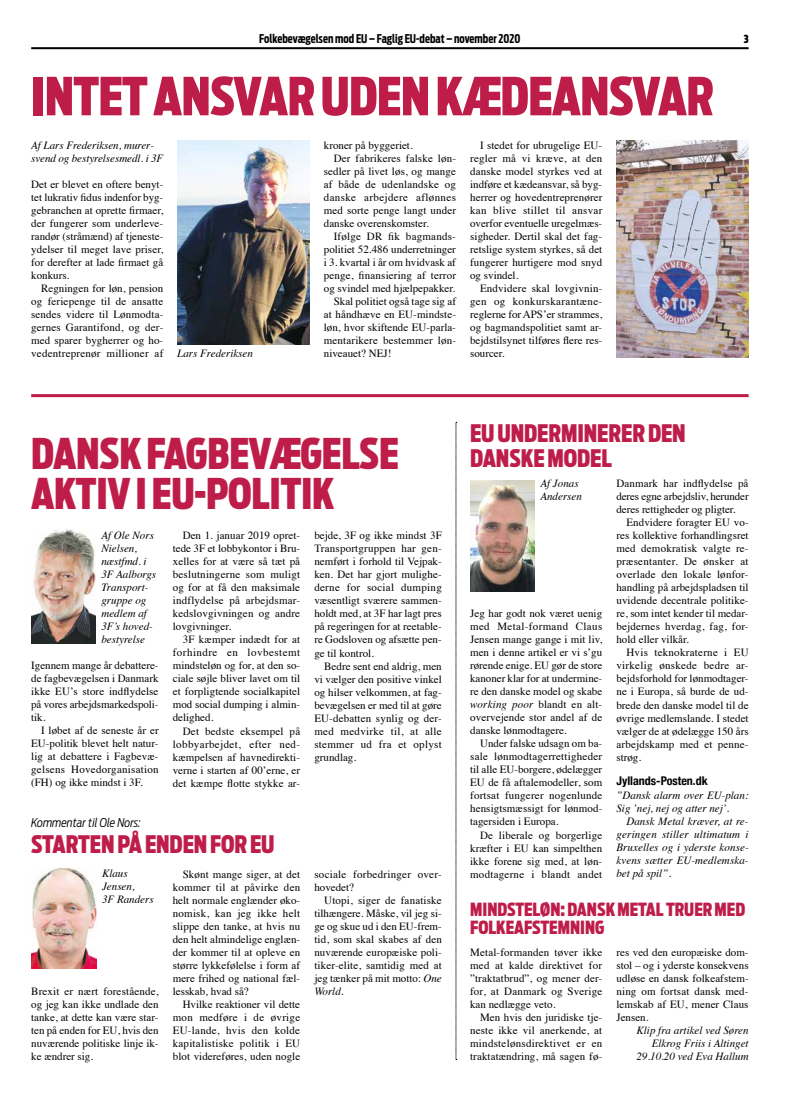
<style>
.page{position:relative;width:794px;height:1120px;background:#fff}
.page>*{position:absolute;margin:0;border:0;box-sizing:border-box;transform-origin:0 0}
.t1{font:900 extra-condensed 52px "Antenna";letter-spacing:-.01em;color:#be1d49}
.t2{font:900 extra-condensed 42px/40px "Antenna";letter-spacing:-.005em;color:#be1d49}
.t3{font:900 extra-condensed 24px/25px "Antenna";letter-spacing:-.005em;color:#be1d49}
.t4{font:900 extra-condensed 18px/18px "Antenna";color:#be1d49}
.t5{font:700 extra-condensed 12px "Antenna";letter-spacing:.005em;color:#000}
.t6{font:italic 300 12px "Antenna Condensed";color:#000}
.t7{font:700 condensed 12px "Helvetica Neue";color:#000}
.t8{font:11px/13px "Times";letter-spacing:.005em;color:#000;text-align:justify}
.t9{font:italic 11px/13px "Times";color:#000}
.t10{font:11px/13px "Times";letter-spacing:.025em;color:#000}
.t11{font:11px "Times";letter-spacing:.035em;color:#000}
.t12{font:900 extra-condensed 11px "Antenna";color:#000}
.s1{font-style:italic}
</style>
<div class="page">
<hr style="left:31px;top:47px;width:717px;height:2px;background:#000">
<img style="left:177px;top:140px;width:133px;height:204px">
<img style="left:31px;top:529px;width:64px;height:114px">
<img style="left:31px;top:868px;width:65px;height:100px">
<hr style="left:31px;top:394px;width:717px;height:3px;background:#be1d49">
<img style="left:470px;top:480px;width:64px;height:111px">
<svg style="left:456px;top:422px;width:1px;height:638px"></svg>
<img style="left:616px;top:140px;width:132px;height:217px">
<p class="t5" style="left:259px;top:31px;width:263px">Folkebevægelsen mod EU – Faglig EU-debat – november 2020</p>
<p class="t12" style="left:743px;top:32px;width:6px">3</p>
<h1 class="t1" style="left:31px;top:62px;width:684px">INTET ANSVAR UDEN KÆDEANSVAR</h1>
<p class="t9" style="left:31px;top:138px;width:134px">Af Lars Frederiksen, murer&shy;svend og bestyrelsesmedl. i 3F</p>
<p class="t8" style="left:31px;top:177px;width:134px">Det er blevet en oftere benyt&shy;tet lukrativ fidus indenfor byg&shy;gebranchen at oprette firmaer, der fungerer som underleve&shy;randør (stråmænd) af tjeneste&shy;ydelser til meget lave priser, for derefter at lade firmaet gå konkurs.</p>
<p class="t8" style="left:31px;top:281px;width:134px;text-indent:10px">Regningen for løn, pension og feriepenge til de ansatte sendes videre til Lønmodta&shy;gernes Garantifond, og der&shy;med sparer bygherrer og ho&shy;vedentreprenør millioner af</p>
<p class="t8" style="left:324px;top:138px;width:90px">kroner på byggeriet.</p>
<p class="t8" style="left:334px;top:151px;width:124px">Der fabrikeres falske løn-</p>
<p class="t8" style="left:324px;top:164px;width:134px">sedler på livet løs, og mange</p>
<p class="t8" style="left:324px;top:177px;width:134px">af både de udenlandske og</p>
<p class="t11" style="left:324px;top:187px;width:134px">danske arbejdere aflønnes</p>
<p class="t8" style="left:324px;top:203px;width:134px">med sorte penge langt under</p>
<p class="t8" style="left:324px;top:216px;width:107px">danske overenskomster.</p>
<p class="t8" style="left:334px;top:229px;width:124px">Ifølge DR fik bagmands-</p>
<p class="t8" style="left:324px;top:242px;width:134px">politiet 52.486 underretninger</p>
<p class="t8" style="left:324px;top:255px;width:134px">i 3. kvartal i år om hvidvask af</p>
<p class="t8" style="left:324px;top:268px;width:134px">penge, finansiering af terror</p>
<p class="t8" style="left:324px;top:281px;width:133px">og svindel med hjælpepakker.</p>
<p class="t8" style="left:334px;top:294px;width:124px">Skal politiet også tage sig af</p>
<p class="t8" style="left:324px;top:307px;width:134px">at håndhæve en EU-mindste-</p>
<p class="t8" style="left:324px;top:320px;width:134px">løn, hvor skiftende EU-parla-</p>
<p class="t8" style="left:324px;top:333px;width:133px">mentarikere bestemmer løn-</p>
<p class="t8" style="left:324px;top:346px;width:69px">niveauet? NEJ!</p>
<p class="t8" style="left:470px;top:138px;width:134px;text-indent:10px">I stedet for ubrugelige EU&shy;regler må vi kræve, at den danske model styrkes ved at indføre et kædeansvar, så byg&shy;herrer og hovedentreprenører kan blive stillet til ansvar overfor eventuelle uregelmæs&shy;sigheder. Dertil skal det fag&shy;retslige system styrkes, så det fungerer hurtigere mod snyd og svindel.</p>
<p class="t8" style="left:470px;top:281px;width:134px;text-indent:10px">Endvidere skal lovgivnin&shy;gen og konkurskarantæne&shy;reglerne for APS’er strammes, og bagmandspolitiet samt ar&shy;bejdstilsynet tilføres flere res&shy;sourcer.</p>
<p class="t9" style="left:177px;top:346px;width:77px">Lars Frederiksen</p>
<h2 class="t2" style="left:31px;top:435px;width:369px">DANSK FAGBEVÆGELSE<br>AKTIV I EU-POLITIK</h2>
<p class="t9" style="left:101px;top:528px;width:56px">Af Ole Nors<br>Nielsen, næstfmd. i<br>3F Aalborgs<br>Transport&shy;gruppe og medlem af<br>3F’s hoved&shy;bestyrelse</p>
<p class="t8" style="left:31px;top:658px;width:129px">Igennem mange år debattere&shy;de fagbevægelsen i Danmark ikke EU’s store indflydelse på vores arbejdsmarkedspoli&shy;tik.</p>
<p class="t8" style="left:31px;top:723px;width:129px;text-indent:10px">I løbet af de seneste år er EU-politik blevet helt natur&shy;lig at debattere i Fagbevæ&shy;gelsens Hovedorganisation (FH) og ikke mindst i 3F.</p>
<p class="t8" style="left:173px;top:528px;width:129px;text-indent:10px">Den 1. januar 2019 opret&shy;tede 3F et lobbykontor i Bru&shy;xelles for at være så tæt på beslutningerne som muligt og for at få den maksimale indflydelse på arbejdsmar&shy;kedslovgivningen og andre lovgivninger.</p>
<p class="t8" style="left:173px;top:632px;width:129px;text-indent:10px">3F kæmper indædt for at forhindre en lovbestemt mindsteløn og for, at den so&shy;ciale søjle bliver lavet om til et forpligtende socialkapitel mod social dumping i almin&shy;delighed.</p>
<p class="t8" style="left:173px;top:723px;width:129px;text-indent:10px">Det bedste eksempel på lobbyarbejdet, efter ned&shy;kæmpelsen af havnedirekti&shy;verne i starten af 00’erne, er det kæmpe flotte stykke ar-</p>
<p class="t8" style="left:314px;top:528px;width:129px">bejde, 3F og ikke mindst 3F Transportgruppen har gen&shy;nemført i forhold til Vejpak&shy;ken. Det har gjort mulighe&shy;derne for social dumping væsentligt sværere sammen&shy;holdt med, at 3F har lagt pres på regeringen for at reetable&shy;re Godsloven og afsætte pen&shy;ge til kontrol.</p>
<p class="t8" style="left:314px;top:658px;width:129px;text-indent:10px">Bedre sent end aldrig, men vi vælger den positive vinkel og hilser velkommen, at fag&shy;bevægelsen er med til at gøre EU-debatten synlig og der&shy;med medvirke til, at alle stemmer ud fra et oplyst grundlag.</p>
<p class="t6" style="left:31px;top:814px;width:111px">Kommentar til Ole Nors:</p>
<h3 class="t3" style="left:31px;top:832px;width:245px">STARTEN PÅ ENDEN FOR EU</h3>
<p class="t9" style="left:102px;top:866px;width:53px">Klaus<br>Jensen,<br>3F Randers</p>
<p class="t8" style="left:173px;top:866px;width:129px;text-indent:10px">Skønt mange siger, at det kommer til at påvirke den helt normale englænder øko&shy;nomisk, kan jeg ikke helt slippe den tanke, at hvis nu den helt almindelige englæn&shy;der kommer til at opleve en større lykkefølelse i form af mere frihed og national fæl&shy;lesskab, hvad så?</p>
<p class="t8" style="left:173px;top:996px;width:129px;text-indent:10px">Hvilke reaktioner vil dette mon medføre i de øvrige EU-lande, hvis den kolde kapitalistiske politik i EU blot videreføres, uden nogle</p>
<p class="t8" style="left:31px;top:983px;width:129px">Brexit er nært forestående, og jeg kan ikke undlade den tanke, at dette kan være star&shy;ten på enden for EU, hvis den nuværende politiske linje ik&shy;ke ændrer sig.</p>
<p class="t10" style="left:314px;top:866px;width:128px">sociale forbedringer over&shy;hovedet?</p>
<p class="t8" style="left:314px;top:892px;width:129px;text-indent:10px">Utopi, siger de fanatiske tilhængere. Måske, vil jeg si&shy;ge og skue ud i den EU-frem&shy;tid, som skal skabes af den nuværende europæiske poli&shy;tiker-elite, samtidig med at jeg tænker på mit motto: <span class="s1">One World.</span></p>
<h3 class="t3" style="left:470px;top:421px;width:217px">EU UNDERMINERER DEN<br>DANSKE MODEL</h3>
<p class="t9" style="left:540px;top:476px;width:43px">Af Jonas<br>Andersen</p>
<p class="t8" style="left:616px;top:476px;width:134px">Danmark har indflydelse på deres egne arbejdsliv, herunder deres rettigheder og pligter.</p>
<p class="t8" style="left:616px;top:515px;width:134px;text-indent:10px">Endvidere foragter EU vo&shy;res kollektive forhandlingsret med demokratisk valgte re&shy;præsentanter. De ønsker at overlade den lokale lønfor&shy;handling på arbejdspladsen til uvidende decentrale politike&shy;re, som intet kender til medar&shy;bejdernes hverdag, fag, for&shy;hold eller vilkår.</p>
<p class="t8" style="left:616px;top:645px;width:134px;text-indent:10px">Hvis teknokraterne i EU virkelig ønskede bedre ar&shy;bejdsforhold for lønmodtager&shy;ne i Europa, så burde de ud&shy;brede den danske model til de øvrige medlemslande. I stedet vælger de at ødelægge 150 års arbejdskamp med et penne&shy;strøg.</p>
<p class="t7" style="left:616px;top:771px;width:93px">Jyllands-Posten.dk</p>
<p class="t9" style="left:616px;top:788px;width:134px">”Dansk alarm over EU-plan:<br>Sig ’nej, nej og atter nej’.</p>
<p class="t9" style="left:616px;top:814px;width:134px;text-align:justify;text-indent:10px">Dansk Metal kræver, at re&shy;geringen stiller ultimatum i Bruxelles og i yderste konse&shy;kvens sætter EU-medlemska&shy;bet på spil”.</p>
<p class="t8" style="left:470px;top:606px;width:134px">Jeg har godt nok været uenig med Metal-formand Claus Jensen mange gange i mit liv, men i denne artikel er vi s’gu rørende enige. EU gør de store kanoner klar for at undermine&shy;re den danske model og skabe <span class="s1">working poor</span> blandt en alt&shy;overvejende stor andel af de danske lønmodtagere.</p>
<p class="t8" style="left:470px;top:736px;width:134px;text-indent:10px">Under falske udsagn om ba&shy;sale lønmodtagerrettigheder til alle EU-borgere, ødelægger EU de få aftalemodeller, som fortsat fungerer nogenlunde hensigtsmæssigt for lønmod&shy;tagersiden i Europa.</p>
<p class="t8" style="left:470px;top:827px;width:134px;text-indent:10px">De liberale og borgerlige kræfter i EU kan simpelthen ikke forene sig med, at løn&shy;modtagerne i blandt andet</p>
<h3 class="t4" style="left:470px;top:901px;width:276px">MINDSTELØN: DANSK METAL TRUER MED<br>FOLKEAFSTEMNING</h3>
<p class="t8" style="left:470px;top:944px;width:134px">Metal-formanden tøver ikke med at kalde direktivet for ”traktatbrud”, og mener der&shy;for, at Danmark og Sverige kan nedlægge veto.</p>
<p class="t8" style="left:470px;top:1009px;width:134px;text-indent:10px">Men hvis den juridiske tje&shy;neste ikke vil anerkende, at mindstelønsdirektivet er en traktatændring, må sagen fø-</p>
<p class="t8" style="left:616px;top:944px;width:134px">res ved den europæiske dom&shy;stol – og i yderste konsekvens udløse en dansk folkeafstem&shy;ning om fortsat dansk med&shy;lemskab af EU, mener Claus Jensen.</p>
<p class="t9" style="left:636px;top:1022px;width:114px;text-align:right">Klip fra artikel ved Søren<br>Elkrog Friis i Altinget<br>29.10.20 ved Eva Hallum</p>
</div>
